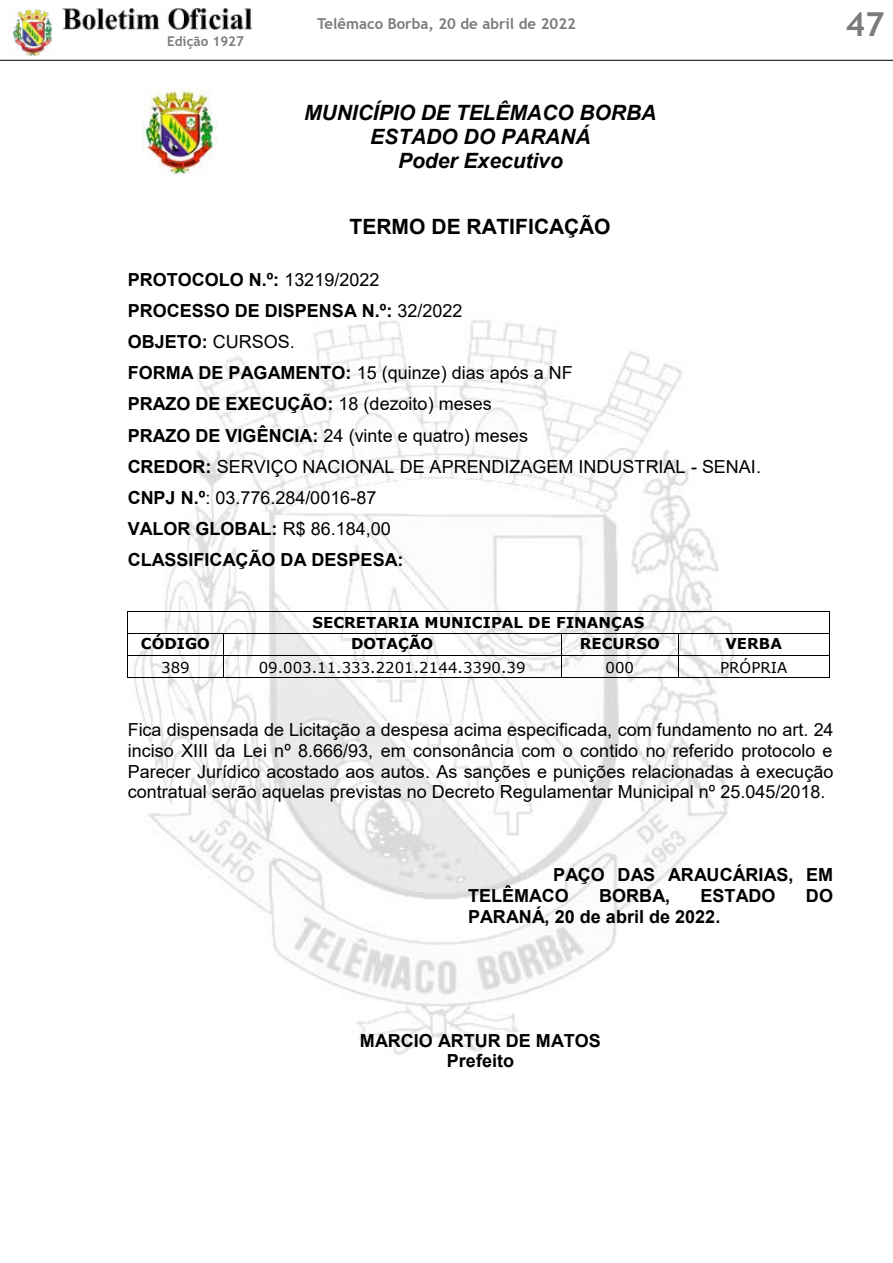
<style>
.page{position:relative;width:893px;height:1263px;background:#fff}
.page>*{position:absolute;margin:0;border:0;box-sizing:border-box;transform-origin:0 0}
.t1{font:700 33px "Trebuchet MS";color:#7c7b7b}
.t2{font:italic 700 21px/24.3px "Arial";letter-spacing:-.005em;color:#000;text-align:center}
.t3{font:700 21px "Arial";letter-spacing:-.005em;color:#000}
.t4{font:18px/31px "Arial";color:#000}
.t5{font:700 18px/20.7px "Arial";color:#000}
.t6{font:700 15px "Verdana";color:#000}
.t7{font:15px "Verdana";color:#000}
.t8{font:700 15px "Trebuchet MS";color:#7c7b7b}
.t9{font:700 13.5px "Trebuchet MS";color:#7c7b7b}
.s1{font-weight:700}
</style>
<div class="page">
<img style="left:9px;top:9px;width:44px;height:47px">
<img style="left:62px;top:8px;width:191px;height:21px">
<hr style="left:0;top:60px;width:893px;height:1px;background:#000">
<img style="left:132px;top:320px;width:602px;height:735px">
<img style="left:142px;top:89px;width:76px;height:86px">
<hr style="left:128px;top:611px;width:701px;height:1px;background:#000">
<hr style="left:128px;top:633px;width:95px;height:1px;background:#000">
<hr style="left:224px;top:633px;width:337px;height:1px;background:#000">
<hr style="left:562px;top:633px;width:116px;height:1px;background:#000">
<hr style="left:679px;top:633px;width:150px;height:1px;background:#000">
<hr style="left:128px;top:655px;width:95px;height:1px;background:#000">
<hr style="left:224px;top:655px;width:337px;height:1px;background:#000">
<hr style="left:562px;top:655px;width:116px;height:1px;background:#000">
<hr style="left:679px;top:655px;width:150px;height:1px;background:#000">
<svg style="left:127px;top:611px;width:1px;height:67px"></svg>
<hr style="left:128px;top:677px;width:95px;height:1px;background:#000">
<svg style="left:223px;top:633px;width:1px;height:45px"></svg>
<hr style="left:224px;top:677px;width:337px;height:1px;background:#000">
<svg style="left:561px;top:633px;width:1px;height:45px"></svg>
<hr style="left:562px;top:677px;width:116px;height:1px;background:#000">
<svg style="left:678px;top:633px;width:1px;height:45px"></svg>
<hr style="left:679px;top:677px;width:150px;height:1px;background:#000">
<svg style="left:829px;top:611px;width:1px;height:67px"></svg>
<p class="t9" style="left:167px;top:33px;width:79px">Edição 1927</p>
<p class="t8" style="left:317px;top:14px;width:260px">Telêmaco Borba, 20 de abril de 2022</p>
<h1 class="t1" style="left:846px;top:3px;width:40px">47</h1>
<p class="t2" style="left:304px;top:101px;width:354px">MUNICÍPIO DE TELÊMACO BORBA<br>ESTADO DO PARANÁ<br>Poder Executivo</p>
<p class="t3" style="left:350px;top:212px;width:263px">TERMO DE RATIFICAÇÃO</p>
<p class="t4" style="left:128px;top:264px;width:635px"><span class="s1">PROTOCOLO N.º:</span> 13219/2022<br><span class="s1">PROCESSO DE DISPENSA N.º:</span> 32/2022<br><span class="s1">OBJETO:</span> CURSOS.<br><span class="s1">FORMA DE PAGAMENTO:</span> 15 (quinze) dias após a NF<br><span class="s1">PRAZO DE EXECUÇÃO:</span> 18 (dezoito) meses<br><span class="s1">PRAZO DE VIGÊNCIA:</span> 24 (vinte e quatro) meses<br><span class="s1">CREDOR:</span> SERVIÇO NACIONAL DE APRENDIZAGEM INDUSTRIAL - SENAI.<br><span class="s1">CNPJ N.º</span>: 03.776.284/0016-87<br><span class="s1">VALOR GLOBAL:</span> R$ 86.184,00<br><span class="s1">CLASSIFICAÇÃO DA DESPESA:</span></p>
<p class="t6" style="left:313px;top:612px;width:333px">SECRETARIA MUNICIPAL DE FINANÇAS</p>
<p class="t6" style="left:141px;top:633px;width:70px">CÓDIGO</p>
<p class="t6" style="left:351px;top:633px;width:84px">DOTAÇÃO</p>
<p class="t6" style="left:580px;top:633px;width:81px">RECURSO</p>
<p class="t6" style="left:726px;top:633px;width:58px">VERBA</p>
<p class="t7" style="left:161px;top:657px;width:30px">389</p>
<p class="t7" style="left:259px;top:657px;width:268px">09.003.11.333.2201.2144.3390.39</p>
<p class="t7" style="left:605px;top:657px;width:30px">000</p>
<p class="t7" style="left:720px;top:657px;width:69px">PRÓPRIA</p>
<p class="t4" style="left:128px;top:719px;width:707px;line-height:20.7px;text-align:justify">Fica dispensada de Licitação a despesa acima especificada, com fundamento no art. 24 inciso XIII da Lei nº 8.666/93, em consonância com o contido no referido protocolo e Parecer Jurídico acostado aos autos. As sanções e punições relacionadas à execução contratual serão aquelas previstas no Decreto Regulamentar Municipal nº 25.045/2018.</p>
<p class="t5" style="left:468px;top:864px;width:367px;text-indent:85px">PAÇO DAS ARAUCÁRIAS, EM<br>TELÊMACO</p>
<p class="t5" style="left:599px;top:885px;width:72px">BORBA,</p>
<p class="t5" style="left:700px;top:885px;width:77px">ESTADO</p>
<p class="t5" style="left:806px;top:885px;width:29px">DO</p>
<p class="t5" style="left:468px;top:906px;width:254px">PARANÁ, 20 de abril de 2022.</p>
<p class="t5" style="left:360px;top:1030px;width:242px;text-align:center">MARCIO ARTUR DE MATOS<br>Prefeito</p>
</div>
